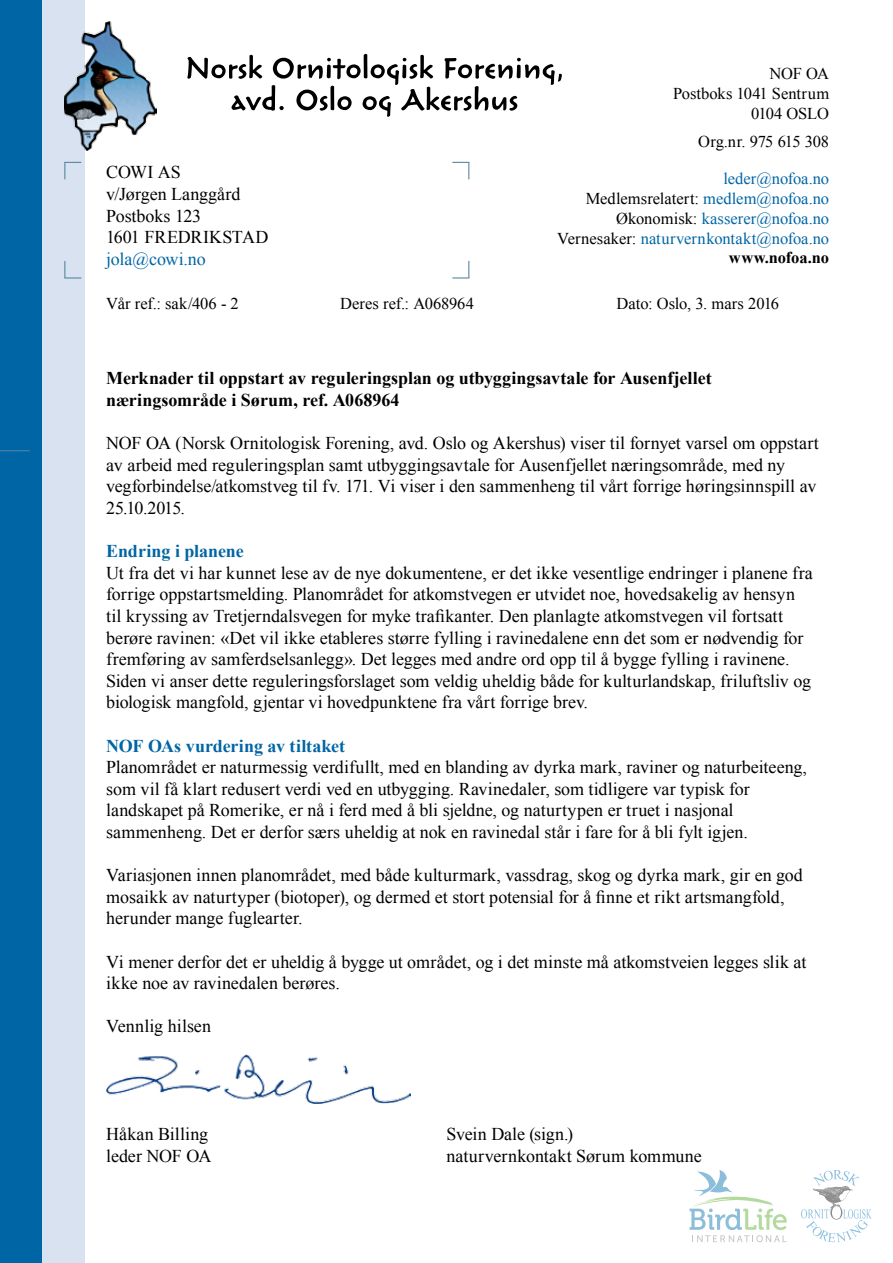
<style>
.page{position:relative;width:893px;height:1263px;background:#fff}
.page>*{position:absolute;margin:0;border:0;box-sizing:border-box;transform-origin:0 0}
.t1{font:18px/21.6px "Times New Roman";color:#000}
.t2{font:700 18px/21.6px "Times New Roman";letter-spacing:-.005em;color:#000}
.t3{font:700 18px "Times New Roman";letter-spacing:-.005em;color:#0065a5}
.t4{font:18px "Times New Roman";letter-spacing:-.01em;color:#0065a5}
.t5{font:16.5px/19.8px "Times New Roman";color:#0065a5;text-align:right}
.t6{font:16.5px/19.8px "Times New Roman";color:#000;text-align:right}
.s1{color:#000}
.s2{font-weight:700;color:#000}
</style>
<div class="page">
<div style="left:0;top:0;width:43px;height:1263px;background:#0065a5"></div>
<div style="left:43px;top:0;width:42px;height:1263px;background:#d9e2f0"></div>
<img style="left:65px;top:21px;width:92px;height:130px">
<svg style="left:187px;top:54px;width:375px;height:63px"></svg>
<svg style="left:801px;top:1170px;width:71px;height:72px"></svg>
<svg style="left:689px;top:1170px;width:98px;height:72px"></svg>
<img style="left:107px;top:1054px;width:303px;height:50px">
<svg style="left:64px;top:162px;width:17px;height:17px"></svg>
<svg style="left:452px;top:162px;width:17px;height:17px"></svg>
<svg style="left:64px;top:261px;width:17px;height:18px"></svg>
<svg style="left:452px;top:261px;width:17px;height:18px"></svg>
<hr style="left:0;top:450px;width:30px;height:1px;background:#5987a1">
<p class="t1" style="left:106px;top:161px;width:164px">COWI AS<br>v/Jørgen Langgård<br>Postboks 123<br>1601 FREDRIKSTAD</p>
<p class="t4" style="left:106px;top:247px;width:101px">jola@cowi.no</p>
<p class="t6" style="left:673px;top:64px;width:158px">NOF OA<br>Postboks 1041 Sentrum<br>0104 OSLO</p>
<p class="t6" style="left:698px;top:132px;width:132px">Org.nr. 975 615 308</p>
<p class="t5" style="left:557px;top:169px;width:274px">leder@nofoa.no<br><span class="s1">Medlemsrelatert:</span> medlem@nofoa.no<br><span class="s1">Økonomisk:</span> kasserer@nofoa.no<br><span class="s1">Vernesaker:</span> naturvernkontakt@nofoa.no <span class="s2">www.nofoa.no</span></p>
<p class="t6" style="left:106px;top:293px;width:134px">Vår ref.: sak/406 - 2</p>
<p class="t6" style="left:340px;top:293px;width:135px">Deres ref.: A068964</p>
<p class="t6" style="left:617px;top:293px;width:164px">Dato: Oslo, 3. mars 2016</p>
<p class="t2" style="left:106px;top:367px;width:607px">Merknader til oppstart av reguleringsplan og utbyggingsavtale for Ausenfjellet næringsområde i Sørum, ref. A068964</p>
<p class="t1" style="left:106px;top:432px;width:714px">NOF OA (Norsk Ornitologisk Forening, avd. Oslo og Akershus) viser til fornyet varsel om oppstart av arbeid med reguleringsplan samt utbyggingsavtale for Ausenfjellet næringsområde, med ny vegforbindelse/atkomstveg til fv. 171. Vi viser i den sammenheng til vårt forrige høringsinnspill av 25.10.2015.</p>
<p class="t3" style="left:106px;top:539px;width:139px">Endring i planene</p>
<p class="t1" style="left:106px;top:562px;width:708px">Ut fra det vi har kunnet lese av de nye dokumentene, er det ikke vesentlige endringer i planene fra forrige oppstartsmelding. Planområdet for atkomstvegen er utvidet noe, hovedsakelig av hensyn til kryssing av Tretjerndalsvegen for myke trafikanter. Den planlagte atkomstvegen vil fortsatt berøre ravinen: «Det vil ikke etableres større fylling i ravinedalene enn det som er nødvendig for fremføring av samferdselsanlegg». Det legges med andre ord opp til å bygge fylling i ravinene.<br>Siden vi anser dette reguleringsforslaget som veldig uheldig både for kulturlandskap, friluftsliv og biologisk mangfold, gjentar vi hovedpunktene fra vårt forrige brev.</p>
<p class="t3" style="left:106px;top:733px;width:240px">NOF OAs vurdering av tiltaket</p>
<p class="t1" style="left:106px;top:756px;width:702px">Planområdet er naturmessig verdifullt, med en blanding av dyrka mark, raviner og naturbeiteeng, som vil få klart redusert verdi ved en utbygging. Ravinedaler, som tidligere var typisk for landskapet på Romerike, er nå i ferd med å bli sjeldne, og naturtypen er truet i nasjonal sammenheng. Det er derfor særs uheldig at nok en ravinedal står i fare for å bli fylt igjen.</p>
<p class="t1" style="left:106px;top:864px;width:698px">Variasjonen innen planområdet, med både kulturmark, vassdrag, skog og dyrka mark, gir en god mosaikk av naturtyper (biotoper), og dermed et stort potensial for å finne et rikt artsmangfold, herunder mange fuglearter.</p>
<p class="t1" style="left:106px;top:950px;width:702px">Vi mener derfor det er uheldig å bygge ut området, og i det minste må atkomstveien legges slik at ikke noe av ravinedalen berøres.</p>
<p class="t1" style="left:106px;top:1015px;width:106px">Vennlig hilsen</p>
<p class="t1" style="left:106px;top:1123px;width:103px">Håkan Billing</p>
<p class="t1" style="left:446px;top:1123px;width:128px">Svein Dale (sign.)</p>
<p class="t1" style="left:106px;top:1145px;width:107px">leder NOF OA</p>
<p class="t1" style="left:446px;top:1145px;width:257px">naturvernkontakt Sørum kommune</p>
</div>
